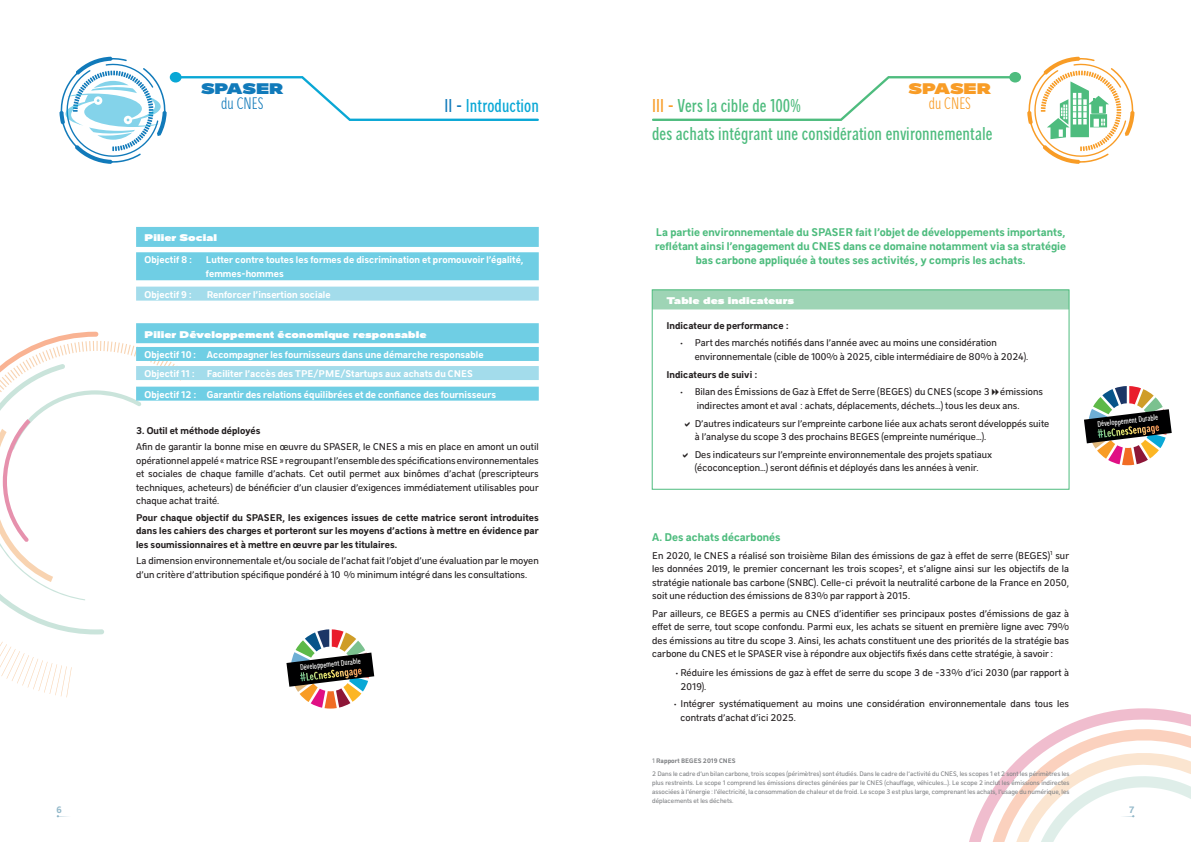
<style>
.page{position:relative;width:1191px;height:842px;background:#fff}
.page>*{position:absolute;margin:0;border:0;box-sizing:border-box;transform-origin:0 0}
.t1{font:20px/28px "CNES Condensed";letter-spacing:.005em;color:#4ebc7e}
.t2{font:20px "CNES Condensed";letter-spacing:.005em;color:#0aa8d6}
.t3{font:300 18px "CNES Condensed";color:#f89c26}
.t4{font:300 18px "CNES Condensed";color:#117aba}
.t5{font:16.6px "CNES Poster";color:#f89c26}
.t6{font:16.6px "CNES Poster";color:#117aba}
.t7{font:700 12px/14px "CNES Sans";letter-spacing:.005em;color:#4ebc7e;text-align:center}
.t8{font:10.5px/13.5px "CNES Sans";letter-spacing:.005em;color:#231f20}
.t9{font:700 10.5px/13.5px "CNES Sans";letter-spacing:.005em;color:#fff}
.t10{font:700 10.5px/13.5px "CNES Sans";letter-spacing:.005em;color:#231f20;text-align:justify}
.t11{font:10.5px "CNES Poster";letter-spacing:.005em;color:#fff}
.t12{font:700 10px "CNES Sans";color:#92b8c9}
.t13{font:8.7px "CNES Condensed";color:#fff}
.t14{font:7px/9px "CNES Sans";letter-spacing:.005em;color:#808285}
.s1{color:#117aba}
.s2{color:#f89c26}
.s3{font-weight:700}
</style>
<div class="page">
<svg style="left:57px;top:815px;width:11px;height:2px"></svg>
<svg style="left:0;top:642px;width:72px;height:55px"></svg>
<svg style="left:0;top:332px;width:187px;height:302px"></svg>
<div style="left:136px;top:227px;width:403px;height:20px;background:#6fcee4"></div>
<div style="left:136px;top:252px;width:403px;height:28px;background:#6fcee4"></div>
<div style="left:136px;top:287px;width:403px;height:14px;background:#a3dceb"></div>
<div style="left:136px;top:323px;width:403px;height:20px;background:#6fcee4"></div>
<div style="left:136px;top:347px;width:403px;height:14px;background:#6fcee4"></div>
<div style="left:136px;top:366px;width:403px;height:14px;background:#a3dceb"></div>
<div style="left:136px;top:387px;width:403px;height:14px;background:#6fcee4"></div>
<svg style="left:969px;top:708px;width:222px;height:134px"></svg>
<div style="left:652px;top:289px;width:417px;height:20px;background:#9ed4b5"></div>
<img style="left:286px;top:629px;width:88px;height:79px">
<svg style="left:1027px;top:57px;width:107px;height:107px"></svg>
<svg style="left:652px;top:76px;width:366px;height:45px"></svg>
<div style="left:1009px;top:72px;width:12px;height:11px;background:#4ebc7e;border-radius:50%"></div>
<img style="left:1084px;top:386px;width:87px;height:79px">
<div style="left:652px;top:290px;width:417px;height:199px;border:1px solid #4ebc7e"></div>
<svg style="left:59px;top:57px;width:480px;height:107px"></svg>
<div style="left:170px;top:72px;width:11px;height:11px;background:#09a7d5;border-radius:50%"></div>
<h3 class="t6" style="left:201px;top:76px;width:84px">SPASER</h3>
<h2 class="t4" style="left:221px;top:92px;width:44px">du CNES</h2>
<h1 class="t2" style="left:444px;top:93px;width:96px"><span class="s1">II -</span> Introduction</h1>
<h3 class="t5" style="left:908px;top:76px;width:84px">SPASER</h3>
<h2 class="t3" style="left:928px;top:92px;width:44px">du CNES</h2>
<h1 class="t1" style="left:652px;top:90px;width:342px"><span class="s2">III -</span> Vers la cible de 100%<br>des achats intégrant une considération environnementale</h1>
<p class="t7" style="left:655px;top:225px;width:413px">La partie environnementale du SPASER fait l’objet de développements importants, reflétant ainsi l’engagement du CNES dans ce domaine notamment via sa stratégie bas carbone appliquée à toutes ses activités, y compris les achats.</p>
<p class="t11" style="left:666px;top:292px;width:129px">Table des indicateurs</p>
<p class="t10" style="left:666px;top:318px;width:124px">Indicateur de performance :</p>
<p class="t8" style="left:694px;top:336px;width:335px;text-indent:-14px">• Part des marchés notifiés dans l’année avec au moins une considération environnementale (cible de 100% à 2025, cible intermédiaire de 80% à 2024).</p>
<p class="t10" style="left:666px;top:367px;width:92px">Indicateurs de suivi :</p>
<p class="t8" style="left:696px;top:385px;width:348px;text-indent:-16px">• Bilan des Émissions de Gaz à Effet de Serre (BEGES) du CNES (scope 3 émissions indirectes amont et aval : achats, déplacements, déchets…) tous les deux ans.</p>
<p class="t8" style="left:695px;top:416px;width:356px">D’autres indicateurs sur l’empreinte carbone liée aux achats seront développés suite à l’analyse du scope 3 des prochains BEGES (empreinte numérique…).</p>
<p class="t8" style="left:695px;top:448px;width:299px">Des indicateurs sur l’empreinte environnementale des projets spatiaux (écoconception…) seront définis et déployés dans les années à venir.</p>
<p class="t11" style="left:145px;top:230px;width:74px">Pilier Social</p>
<p class="t9" style="left:145px;top:253px;width:49px">Objectif 8 :</p>
<p class="t9" style="left:206px;top:253px;width:319px">Lutter contre toutes les formes de discrimination et promouvoir l’égalité, femmes-hommes</p>
<p class="t9" style="left:145px;top:287px;width:48px">Objectif 9 :</p>
<p class="t9" style="left:207px;top:287px;width:125px">Renforcer l’insertion sociale</p>
<p class="t11" style="left:145px;top:326px;width:284px">Pilier Développement économique responsable</p>
<p class="t9" style="left:145px;top:345px;width:340px;line-height:19.1px">Objectif 10 : Accompagner les fournisseurs dans une démarche responsable<br>Objectif 11 : Faciliter l’accès des TPE/PME/Startups aux achats du CNES</p>
<p class="t9" style="left:145px;top:388px;width:353px">Objectif 12 : Garantir des relations équilibrées et de confiance des fournisseurs</p>
<p class="t10" style="left:136px;top:424px;width:126px">3. Outil et méthode déployés</p>
<p class="t8" style="left:136px;top:440px;width:404px;text-align:justify">Afin de garantir la bonne mise en œuvre du SPASER, le CNES a mis en place en amont un outil opérationnel appelé «matrice RSE » regroupant l’ensemble des spécifications environnementales et sociales de chaque famille d’achats. Cet outil permet aux binômes d’achat (prescripteurs techniques, acheteurs) de bénéficier d’un clausier d’exigences immédiatement utilisables pour chaque achat traité.</p>
<p class="t10" style="left:136px;top:510px;width:404px">Pour chaque objectif du SPASER, les exigences issues de cette matrice seront introduites dans les cahiers des charges et porteront sur les moyens d’actions à mettre en évidence par les soumissionnaires et à mettre en œuvre par les titulaires.</p>
<p class="t8" style="left:136px;top:554px;width:404px">La dimension environnementale et/ou sociale de l’achat fait l’objet d’une évaluation par le moyen d’un critère d’attribution spécifique pondéré à 10 % minimum intégré dans les consultations.</p>
<p class="t13" style="left:1096px;top:419px;width:62px;rotate:-7deg">Développement Durable</p>
<p class="t7" style="left:652px;top:530px;width:130px">A. Des achats décarbonés</p>
<p class="t8" style="left:652px;top:548px;width:418px;text-align:justify">En 2020, le CNES a réalisé son troisième Bilan des émissions de gaz à effet de serre (BEGES)<sup>1</sup> sur les données 2019, le premier concernant les trois scopes<sup>2</sup>, et s’aligne ainsi sur les objectifs de la stratégie nationale bas carbone (SNBC). Celle-ci prévoit la neutralité carbone de la France en 2050, soit une réduction des émissions de 83% par rapport à 2015.</p>
<p class="t8" style="left:652px;top:607px;width:418px;text-align:justify">Par ailleurs, ce BEGES a permis au CNES d’identifier ses principaux postes d’émissions de gaz à effet de serre, tout scope confondu. Parmi eux, les achats se situent en première ligne avec 79% des émissions au titre du scope 3. Ainsi, les achats constituent une des priorités de la stratégie bas carbone du CNES et le SPASER vise à répondre aux objectifs fixés dans cette stratégie, à savoir :</p>
<p class="t8" style="left:680px;top:666px;width:390px;text-indent:-5px">• Réduire les émissions de gaz à effet de serre du scope 3 de -33% d’ici 2030 (par rapport à<br>2019).</p>
<p class="t8" style="left:680px;top:697px;width:390px;text-indent:-6px">• Intégrer systématiquement au moins une considération environnementale dans tous les contrats d’achat d’ici 2025.</p>
<p class="t14" style="left:652px;top:754px;width:419px;line-height:13.3px">1 <span class="s3">Rapport BEGES 2019 CNES<br></span>2 Dans le cadre d’un bilan carbone, trois scopes (périmètres) sont étudiés. Dans le cadre de l’activité du CNES, les scopes 1 et 2 sont les périmètres les</p>
<p class="t14" style="left:652px;top:778px;width:419px;text-align:justify">plus restreints. Le scope 1 comprend les émissions directes générées par le CNES (chauffage, véhicules…). Le scope 2 inclut les émissions indirectes associées à l’énergie : l’électricité, la consommation de chaleur et de froid. Le scope 3 est plus large, comprenant les achats, l’usage du numérique, les déplacements et les déchets.</p>
<p class="t13" style="left:299px;top:662px;width:62px;rotate:-7deg">Développement Durable</p>
<p class="t12" style="left:57px;top:804px;width:7px">6</p>
<p class="t12" style="left:1129px;top:804px;width:7px">7</p>
</div>
